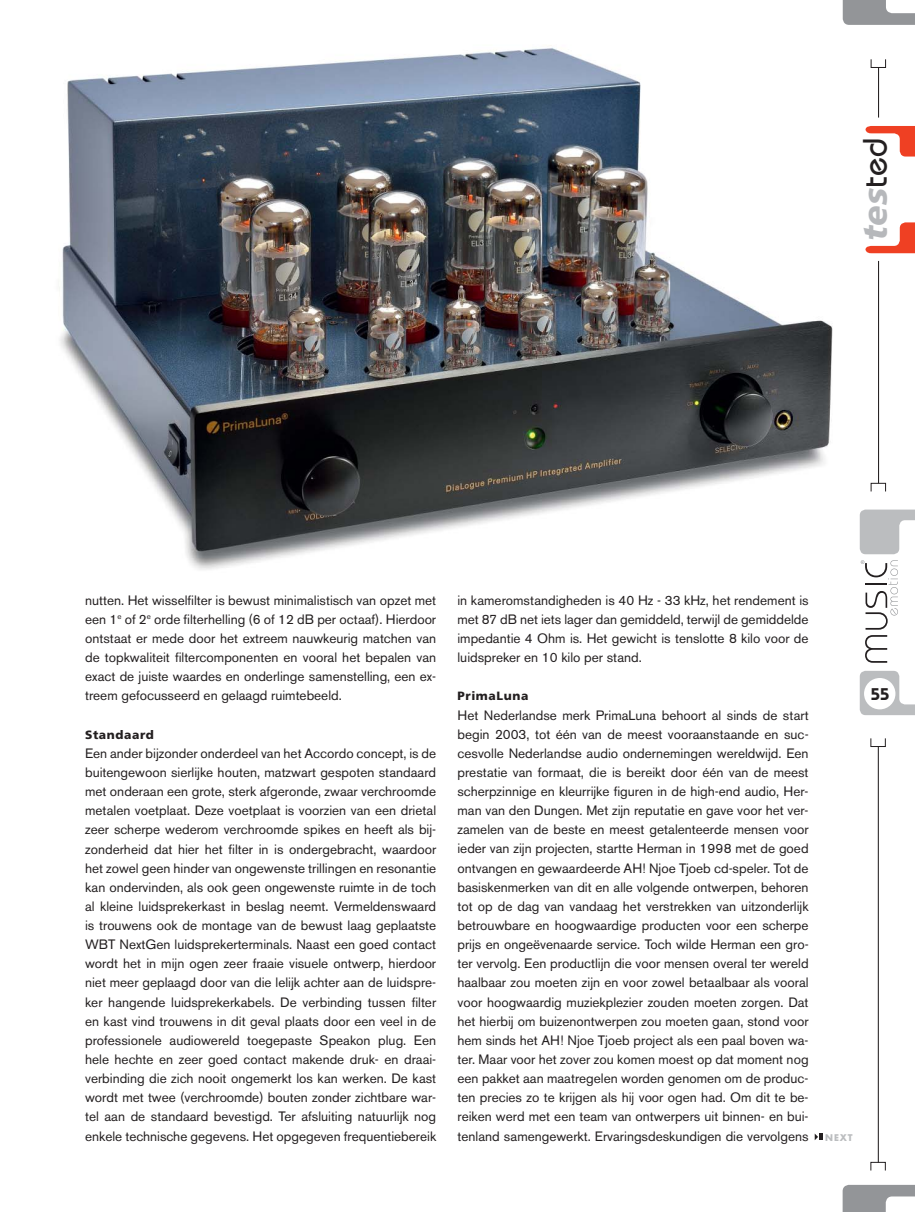
<style>
.page{position:relative;width:915px;height:1212px;background:#fff}
.page>*{position:absolute;margin:0;border:0;box-sizing:border-box;transform-origin:0 0}
.t1{font:italic 900 33.9px "Frutiger";color:#b6b8bb}
.t2{font:600 16.95px "Bauhaus";color:#231f20}
.t3{font:13.5px/19.2px "Akzidenz Grotesk BE";color:#231f20;text-align:justify}
.t4{font:900 12px "Frutiger";letter-spacing:.05em;color:#231f20}
.t5{font:700 9px "Futura";color:#bbbdbf}
.s1{font-family:"Bauhaus";font-weight:500;font-style:normal;color:#231f20}
</style>
<div class="page">
<img style="left:59px;top:45px;width:774px;height:525px">
<svg style="left:814px;top:1133px;width:9px;height:7px"></svg>
<svg style="left:859px;top:510px;width:55px;height:44px"></svg>
<svg style="left:859px;top:671px;width:55px;height:44px"></svg>
<svg style="left:842px;top:0;width:72px;height:25px"></svg>
<svg style="left:842px;top:1185px;width:72px;height:27px"></svg>
<div style="left:870px;top:59px;width:15px;height:9px;border:1px solid #231f20"></div>
<div style="left:870px;top:483px;width:15px;height:9px;border:1px solid #231f20"></div>
<div style="left:863px;top:678px;width:32px;height:31px;background:#fff;border-radius:50%"></div>
<hr style="left:877px;top:261px;width:1px;height:222px;background:#231f20">
<svg style="left:865px;top:222px;width:49px;height:31px"></svg>
<svg style="left:865px;top:126px;width:49px;height:31px"></svg>
<hr style="left:877px;top:67px;width:1px;height:51px;background:#231f20">
<hr style="left:877px;top:746px;width:1px;height:416px;background:#231f20">
<div style="left:870px;top:738px;width:15px;height:9px;border:1px solid #231f20"></div>
<div style="left:870px;top:1162px;width:15px;height:9px;border:1px solid #231f20"></div>
<svg style="left:860px;top:560px;width:37px;height:103px"></svg>
<h1 class="t1" style="left:861px;top:241px;width:104px;rotate:-90deg">tes<span class="s1">ted</span></h1>
<p class="t3" style="left:85px;top:592px;width:352px">nutten. Het wisselfilter is bewust minimalistisch van opzet met een 1<sup>e</sup> of 2<sup>e</sup> orde filterhelling (6 of 12 dB per octaaf). Hierdoor ontstaat er mede door het extreem nauwkeurig matchen van de topkwaliteit filtercomponenten en vooral het bepalen van exact de juiste waardes en onderlinge samenstelling, een ex&shy;treem gefocusseerd en gelaagd ruimtebeeld.</p>
<p class="t4" style="left:85px;top:730px;width:70px">Standaard</p>
<p class="t3" style="left:85px;top:745px;width:352px">Een ander bijzonder onderdeel van het Accordo concept, is de buitengewoon sierlijke houten, matzwart gespoten standaard met onderaan een grote, sterk afgeronde, zwaar verchroomde metalen voetplaat. Deze voetplaat is voorzien van een drietal zeer scherpe wederom verchroomde spikes en heeft als bij&shy;zonderheid dat hier het filter in is ondergebracht, waardoor het zowel geen hinder van ongewenste trillingen en resonantie kan ondervinden, als ook geen ongewenste ruimte in de toch al kleine luidsprekerkast in beslag neemt. Vermeldenswaard is trouwens ook de montage van de bewust laag geplaatste WBT NextGen luidsprekerterminals. Naast een goed contact wordt het in mijn ogen zeer fraaie visuele ontwerp, hierdoor niet meer geplaagd door van die lelijk achter aan de luidspre&shy;ker hangende luidsprekerkabels. De verbinding tussen filter en kast vind trouwens in dit geval plaats door een veel in de professionele audiowereld toegepaste Speakon plug. Een hele hechte en zeer goed contact makende druk- en draai&shy;verbinding die zich nooit ongemerkt los kan werken. De kast wordt met twee (verchroomde) bouten zonder zichtbare war&shy;tel aan de standaard bevestigd. Ter afsluiting natuurlijk nog enkele technische gegevens. Het opgegeven frequentiebereik</p>
<p class="t3" style="left:457px;top:592px;width:352px">in kameromstandigheden is 40 Hz - 33 kHz, het rendement is met 87 dB net iets lager dan gemiddeld, terwijl de gemiddelde impedantie 4 Ohm is. Het gewicht is tenslotte 8 kilo voor de luidspreker en 10 kilo per stand.</p>
<p class="t4" style="left:457px;top:691px;width:72px">PrimaLuna</p>
<p class="t3" style="left:457px;top:707px;width:352px">Het Nederlandse merk PrimaLuna behoort al sinds de start begin 2003, tot één van de meest vooraanstaande en suc&shy;cesvolle Nederlandse audio ondernemingen wereldwijd. Een prestatie van formaat, die is bereikt door één van de meest scherpzinnige en kleurrijke figuren in de high-end audio, Her&shy;man van den Dungen. Met zijn reputatie en gave voor het ver&shy;zamelen van de beste en meest getalenteerde mensen voor ieder van zijn projecten, startte Herman in 1998 met de goed ontvangen en gewaardeerde AH! Njoe Tjoeb cd-speler. Tot de basiskenmerken van dit en alle volgende ontwerpen, behoren tot op de dag van vandaag het verstrekken van uitzonderlijk betrouwbare en hoogwaardige producten voor een scherpe prijs en ongeëvenaarde service. Toch wilde Herman een gro&shy;ter vervolg. Een productlijn die voor mensen overal ter wereld haalbaar zou moeten zijn en voor zowel betaalbaar als vooral voor hoogwaardig muziekplezier zouden moeten zorgen. Dat het hierbij om buizenontwerpen zou moeten gaan, stond voor hem sinds het AH! Njoe Tjoeb project als een paal boven wa&shy;ter. Maar voor het zover zou komen moest op dat moment nog een pakket aan maatregelen worden genomen om de produc&shy;ten precies zo te krijgen als hij voor ogen had. Om dit te be&shy;reiken werd met een team van ontwerpers uit binnen- en bui&shy;tenland samengewerkt. Ervaringsdeskundigen die vervolgens</p>
<p class="t5" style="left:824px;top:1133px;width:29px">NEXT</p>
<p class="t2" style="left:870px;top:688px;width:20px">55</p>
</div>
